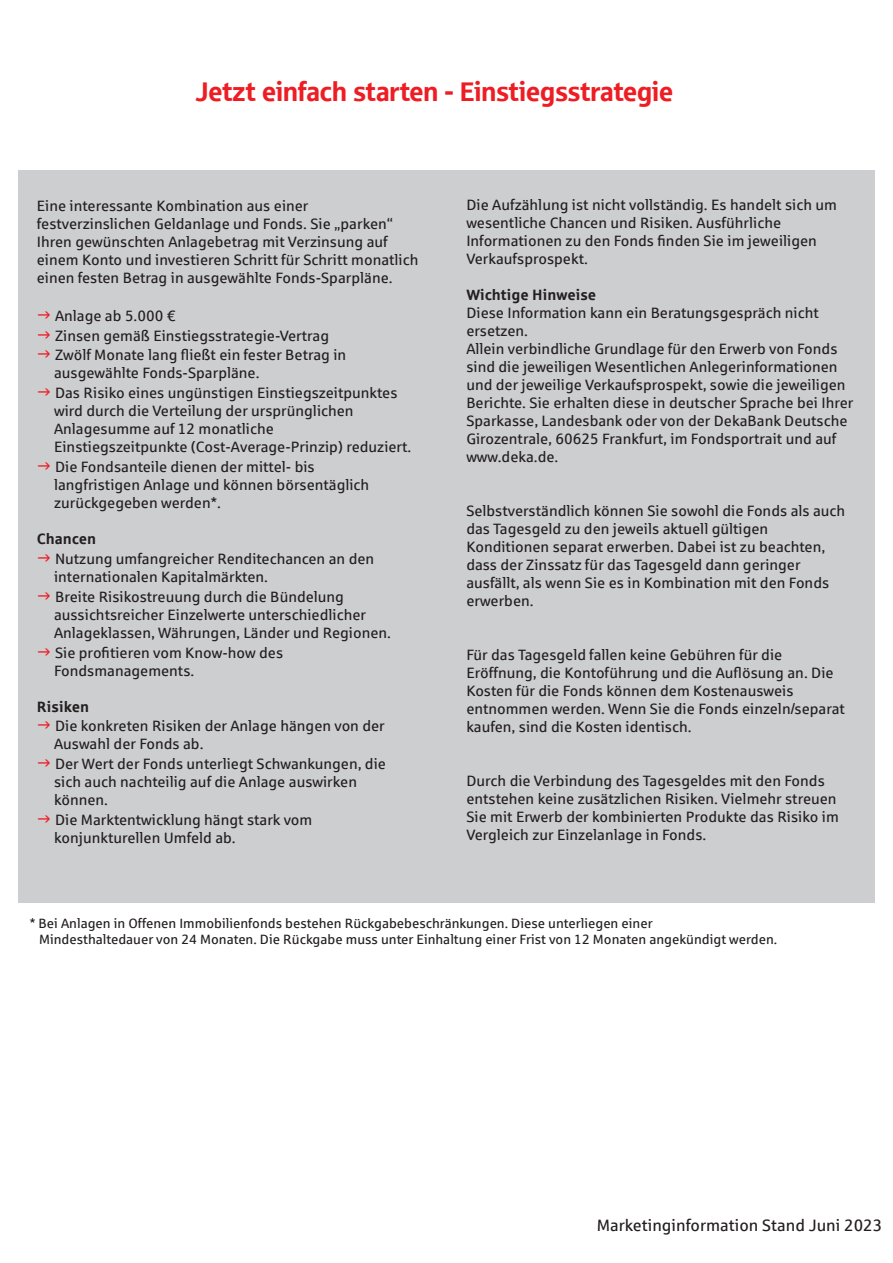
<style>
.page{position:relative;width:893px;height:1263px;background:#fff}
.page>*{position:absolute;margin:0;border:0;box-sizing:border-box;transform-origin:0 0}
.t1{font:27px "Sparkasse Head";color:#ee1d23}
.t2{font:16.5px "Sparkasse Rg";color:#231f20}
.t3{font:15px/18px "Sparkasse Rg";color:#231f20}
.t4{font:700 15px "Sparkasse Rg";color:#231f20}
.t5{font:13.5px/16.2px "Sparkasse Rg";color:#231f20}
</style>
<div class="page">
<div style="left:18px;top:170px;width:856px;height:733px;background:#cdced0"></div>
<h1 class="t1" style="left:196px;top:81px;width:479px">Jetzt einfach starten - Einstiegsstrategie</h1>
<p class="t3" style="left:37px;top:198px;width:383px">Eine interessante Kombination aus einer festverzinslichen Geldanlage und Fonds. Sie „parken“ Ihren gewünschten Anlagebetrag mit Verzinsung auf einem Konto und investieren Schritt für Schritt monatlich einen festen Betrag in ausgewählte Fonds-Sparpläne.</p>
<p class="t3" style="left:55px;top:307px;width:293px;line-height:19.8px">Anlage ab 5.000 €<br>Zinsen gemäß Einstiegsstrategie-Vertrag<br>Zwölf Monate lang 昀氀ießt ein fester Betrag in</p>
<p class="t3" style="left:54px;top:365px;width:345px;line-height:19.8px">ausgewählte Fonds-Sparpläne.<br>Das Risiko eines ungünstigen Einstiegszeitpunktes</p>
<p class="t3" style="left:54px;top:403px;width:359px">wird durch die Verteilung der ursprünglichen<br>Anlagesumme auf 12 monatliche<br>Einstiegszeitpunkte (Cost-Average-Prinzip) reduziert.</p>
<p class="t3" style="left:54px;top:459px;width:317px">Die Fondsanteile dienen der mittel- bis langfristigen Anlage und können börsentäglich zurückgegeben werden*.</p>
<p class="t4" style="left:37px;top:533px;width:61px">Chancen</p>
<p class="t3" style="left:54px;top:551px;width:322px">Nutzung umfangreicher Renditechancen an den internationalen Kapitalmärkten.</p>
<p class="t3" style="left:54px;top:589px;width:338px">Breite Risikostreuung durch die Bündelung aussichtsreicher Einzelwerte unterschiedlicher<br>Anlageklassen, Währungen, Länder und Regionen.</p>
<p class="t3" style="left:54px;top:643px;width:231px">Sie pro昀椀tieren vom Know-how des<br>Fondsmanagements.</p>
<p class="t4" style="left:37px;top:700px;width:54px">Risiken</p>
<p class="t3" style="left:54px;top:718px;width:332px">Die konkreten Risiken der Anlage hängen von der<br>Auswahl der Fonds ab.</p>
<p class="t3" style="left:54px;top:756px;width:333px">Der Wert der Fonds unterliegt Schwankungen, die sich auch nachteilig auf die Anlage auswirken können.</p>
<p class="t3" style="left:54px;top:812px;width:260px">Die Marktentwicklung hängt stark vom konjunkturellen Umfeld ab.</p>
<p class="t3" style="left:466px;top:197px;width:372px">Die Aufzählung ist nicht vollständig. Es handelt sich um wesentliche Chancen und Risiken. Ausführliche Informationen zu den Fonds 昀椀nden Sie im jeweiligen Verkaufsprospekt.</p>
<p class="t4" style="left:466px;top:288px;width:131px">Wichtige Hinweise</p>
<p class="t3" style="left:466px;top:305px;width:389px">Diese Information kann ein Beratungsgespräch nicht ersetzen.<br>Allein verbindliche Grundlage für den Erwerb von Fonds sind die jeweiligen Wesentlichen Anlegerinformationen und der jeweilige Verkaufsprospekt, sowie die jeweiligen Berichte. Sie erhalten diese in deutscher Sprache bei Ihrer Sparkasse, Landesbank oder von der DekaBank Deutsche Girozentrale, 60625 Frankfurt, im Fondsportrait und auf www.deka.de.</p>
<p class="t3" style="left:466px;top:503px;width:380px">Selbstverständlich können Sie sowohl die Fonds als auch das Tagesgeld zu den jeweils aktuell gültigen Konditionen separat erwerben. Dabei ist zu beachten, dass der Zinssatz für das Tagesgeld dann geringer ausfällt, als wenn Sie es in Kombination mit den Fonds erwerben.</p>
<p class="t3" style="left:466px;top:647px;width:380px">Für das Tagesgeld fallen keine Gebühren für die Eröffnung, die Kontoführung und die Au昀氀ösung an. Die Kosten für die Fonds können dem Kostenausweis entnommen werden. Wenn Sie die Fonds einzeln/separat kaufen, sind die Kosten identisch.</p>
<p class="t3" style="left:466px;top:773px;width:374px">Durch die Verbindung des Tagesgeldes mit den Fonds entstehen keine zusätzlichen Risiken. Vielmehr streuen Sie mit Erwerb der kombinierten Produkte das Risiko im Vergleich zur Einzelanlage in Fonds.</p>
<p class="t5" style="left:39px;top:916px;width:740px;text-indent:-9px">* Bei Anlagen in Offenen Immobilienfonds bestehen Rückgabebeschränkungen. Diese unterliegen einer<br>Mindesthaltedauer von 24 Monaten. Die Rückgabe muss unter Einhaltung einer Frist von 12 Monaten angekündigt werden.</p>
<p class="t2" style="left:597px;top:1219px;width:287px">Marketinginformation Stand Juni 2023</p>
</div>
